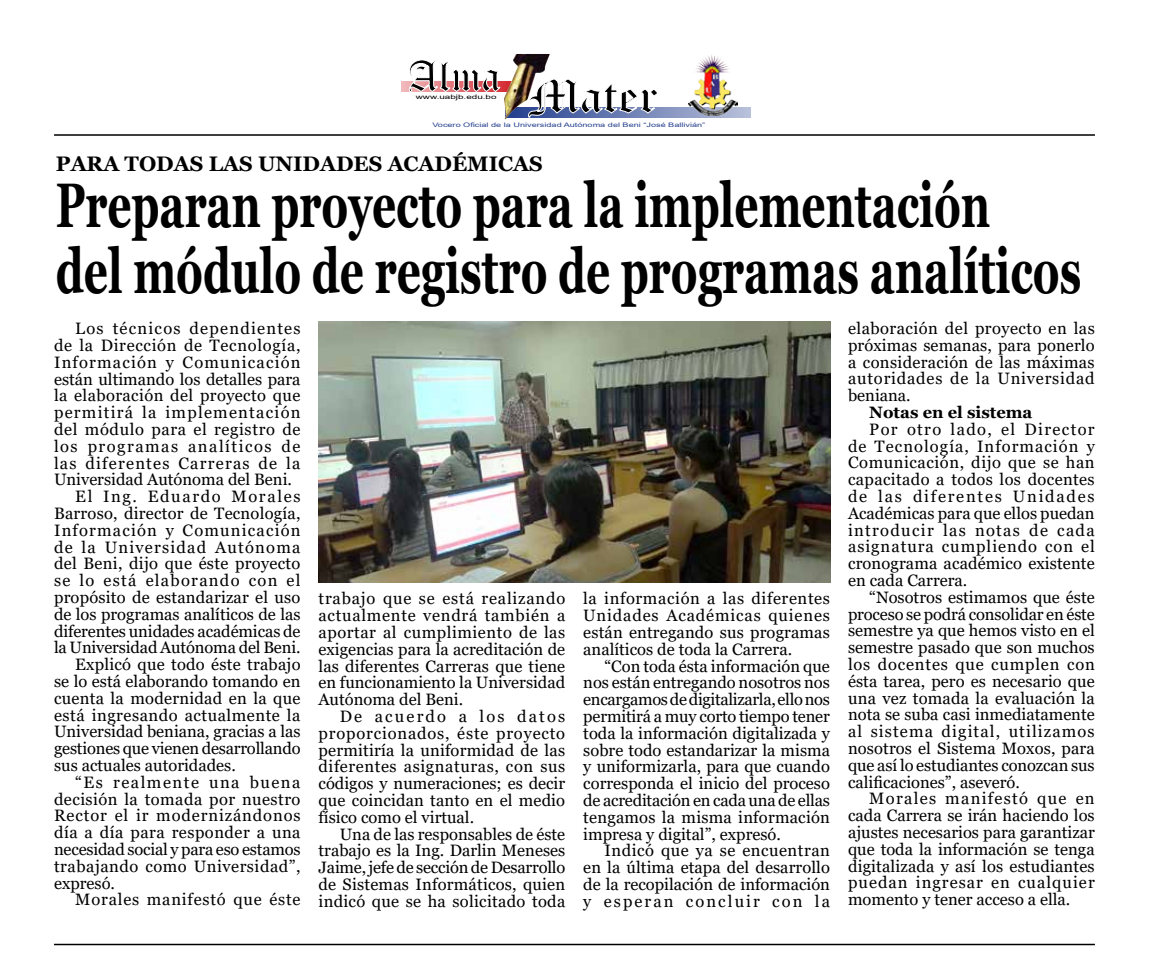
<style>
.page{position:relative;width:1149px;height:978px;background:#fff}
.page>*{position:absolute;margin:0;border:0;box-sizing:border-box;transform-origin:0 0}
.t1{font:700 63px/66px "Georgia";color:#000;scale:.67 1}
.t2{font:700 21px "Georgia";color:#000}
.t3{font:16.5px/16.8px "Georgia";letter-spacing:.015em;color:#000;text-align:justify}
.t4{font:16.5px "Georgia";letter-spacing:.075em;color:#000}
.t5{font:16.5px "Georgia";letter-spacing:-.01em;color:#000}
.t6{font:16.5px "Georgia";letter-spacing:.04em;color:#000}
.t7{font:16.5px "Georgia";letter-spacing:.07em;color:#000}
.t8{font:16.5px "Georgia";letter-spacing:.09em;color:#000}
.t9{font:16.5px "Georgia";letter-spacing:-.005em;color:#000}
.t10{font:16.5px "Georgia";letter-spacing:.055em;color:#000}
.t11{font:16.5px "Georgia";letter-spacing:.08em;color:#000}
.t12{font:16.5px "Georgia";letter-spacing:.05em;color:#000}
.t13{font:16.5px "Georgia";letter-spacing:.1em;color:#000}
.t14{font:700 16.5px "Georgia";color:#000}
.t15{font:6.15px "Arial";color:#25408f;scale:1.48 1}
.t16{font:6.15px "Arial";color:#000;scale:1.6 1}
</style>
<div class="page">
<hr style="left:54px;top:944px;width:1040px;height:1px;background:#000">
<hr style="left:54px;top:134px;width:1040px;height:2px;background:#000">
<svg style="left:401px;top:81px;width:102px;height:11px"></svg>
<svg style="left:658px;top:107px;width:92px;height:11px"></svg>
<svg style="left:408px;top:60px;width:92px;height:32px"></svg>
<svg style="left:549px;top:79px;width:109px;height:39px"></svg>
<img style="left:503px;top:54px;width:46px;height:65px">
<img style="left:688px;top:55px;width:49px;height:60px">
<img style="left:319px;top:322px;width:510px;height:261px">
<p class="t16" style="left:415px;top:93px;width:52px">www.uabjb.edu.bo</p>
<p class="t15" style="left:432px;top:120px;width:186px">Vocero Oficial de la Universidad Autónoma del Beni “José Ballivián”</p>
<p class="t2" style="left:56px;top:150px;width:488px">Para todas las unidades académicas</p>
<h1 class="t1" style="left:56px;top:173px;width:1531px">Preparan proyecto para la implementación<br>del módulo de registro de programas analíticos</h1>
<p class="t4" style="left:75px;top:319px;width:227px">Los técnicos dependientes</p>
<p class="t6" style="left:54px;top:335px;width:248px">de la Dirección de Tecnología,</p>
<p class="t7" style="left:54px;top:352px;width:248px">Información y Comunicación</p>
<p class="t3" style="left:54px;top:371px;width:248px">están ultimando los detalles para</p>
<p class="t3" style="left:54px;top:388px;width:248px">la elaboración del proyecto que</p>
<p class="t4" style="left:54px;top:403px;width:248px">permitirá la implementación</p>
<p class="t6" style="left:54px;top:419px;width:248px">del módulo para el registro de</p>
<p class="t8" style="left:54px;top:436px;width:248px">los programas analíticos de</p>
<p class="t4" style="left:54px;top:453px;width:248px">las diferentes Carreras de la</p>
<p class="t3" style="left:54px;top:472px;width:239px">Universidad Autónoma del Beni.</p>
<p class="t13" style="left:75px;top:487px;width:227px">El Ing. Eduardo Morales</p>
<p class="t3" style="left:54px;top:505px;width:248px">Barroso, director de Tecnología,</p>
<p class="t7" style="left:54px;top:520px;width:248px">Información y Comunicación</p>
<p class="t4" style="left:54px;top:537px;width:248px">de la Universidad Autónoma</p>
<p class="t3" style="left:54px;top:556px;width:248px">del Beni, dijo que éste proyecto</p>
<p class="t11" style="left:54px;top:570px;width:248px">se lo está elaborando con el</p>
<p class="t3" style="left:54px;top:589px;width:248px">propósito de estandarizar el uso</p>
<p class="t3" style="left:54px;top:606px;width:248px">de los programas analíticos de las</p>
<p class="t9" style="left:54px;top:621px;width:248px">diferentes unidades académicas de</p>
<p class="t5" style="left:54px;top:638px;width:248px">la Universidad Autónoma del Beni.</p>
<p class="t3" style="left:75px;top:656px;width:227px">Explicó que todo éste trabajo</p>
<p class="t3" style="left:54px;top:673px;width:248px">se lo está elaborando tomando en</p>
<p class="t3" style="left:54px;top:690px;width:248px">cuenta la modernidad en la que</p>
<p class="t3" style="left:54px;top:707px;width:248px">está ingresando actualmente la</p>
<p class="t3" style="left:54px;top:724px;width:248px">Universidad beniana, gracias a las</p>
<p class="t5" style="left:54px;top:738px;width:248px">gestiones que vienen desarrollando</p>
<p class="t3" style="left:54px;top:757px;width:183px">sus actuales autoridades.</p>
<p class="t8" style="left:75px;top:772px;width:227px">“Es realmente una buena</p>
<p class="t3" style="left:54px;top:791px;width:248px">decisión la tomada por nuestro</p>
<p class="t10" style="left:54px;top:806px;width:248px">Rector el ir modernizándonos</p>
<p class="t3" style="left:54px;top:824px;width:248px">día a día para responder a una</p>
<p class="t5" style="left:54px;top:839px;width:248px">necesidad social y para eso estamos</p>
<p class="t3" style="left:54px;top:858px;width:248px">trabajando como Universidad”,</p>
<p class="t3" style="left:54px;top:875px;width:62px">expresó.</p>
<p class="t12" style="left:75px;top:890px;width:227px">Morales manifestó que éste</p>
<p class="t3" style="left:847px;top:320px;width:248px">elaboración del proyecto en las próximas semanas, para ponerlo a consideración de las máximas autoridades de la Universidad beniana.</p>
<p class="t14" style="left:869px;top:402px;width:165px">Notas en el sistema</p>
<p class="t3" style="left:847px;top:421px;width:248px;text-indent:21px">Por otro lado, el Director de Tecnología, Información y Comunicación, dijo que se han capacitado a todos los docentes de las diferentes Unidades Académicas para que ellos puedan introducir las notas de cada asignatura cumpliendo con el cronograma académico existente en cada Carrera.</p>
<p class="t3" style="left:847px;top:589px;width:248px;text-indent:21px">“Nosotros estimamos que éste proceso se podrá consolidar en éste semestre ya que hemos visto en el semestre pasado que son muchos los docentes que cumplen con ésta tarea, pero es necesario que una vez tomada la evaluación la nota se suba casi inmediatamente al sistema digital, utilizamos nosotros el Sistema Moxos, para que así lo estudiantes conozcan sus calificaciones”, aseveró.</p>
<p class="t3" style="left:847px;top:791px;width:248px;text-indent:21px">Morales manifestó que en cada Carrera se irán haciendo los ajustes necesarios para garantizar que toda la información se tenga digitalizada y así los estudiantes puedan ingresar en cualquier momento y tener acceso a ella.</p>
<p class="t3" style="left:583px;top:591px;width:248px">la información a las diferentes Unidades Académicas quienes están entregando sus programas analíticos de toda la Carrera.</p>
<p class="t3" style="left:583px;top:658px;width:248px;text-indent:21px">“Con toda ésta información que nos están entregando nosotros nos encargamos de digitalizarla, ello nos permitirá a muy corto tiempo tener toda la información digitalizada y sobre todo estandarizar la misma y uniformizarla, para que cuando corresponda el inicio del proceso de acreditación en cada una de ellas tengamos la misma información impresa y digital”, expresó.</p>
<p class="t3" style="left:583px;top:843px;width:248px;text-indent:21px">Indicó que ya se encuentran en la última etapa del desarrollo de la recopilación de información y esperan concluir con la</p>
<p class="t3" style="left:318px;top:591px;width:248px">trabajo que se está realizando actualmente vendrá también a aportar al cumplimiento de las exigencias para la acreditación de las diferentes Carreras que tiene en funcionamiento la Universidad Autónoma del Beni.</p>
<p class="t3" style="left:318px;top:708px;width:248px;text-indent:21px">De acuerdo a los datos proporcionados, éste proyecto permitiría la uniformidad de las diferentes asignaturas, con sus códigos y numeraciones; es decir que coincidan tanto en el medio físico como el virtual.</p>
<p class="t3" style="left:318px;top:826px;width:248px;text-indent:21px">Una de las responsables de éste trabajo es la Ing. Darlin Meneses Jaime, jefe de sección de Desarrollo de Sistemas Informáticos, quien indicó que se ha solicitado toda</p>
</div>
